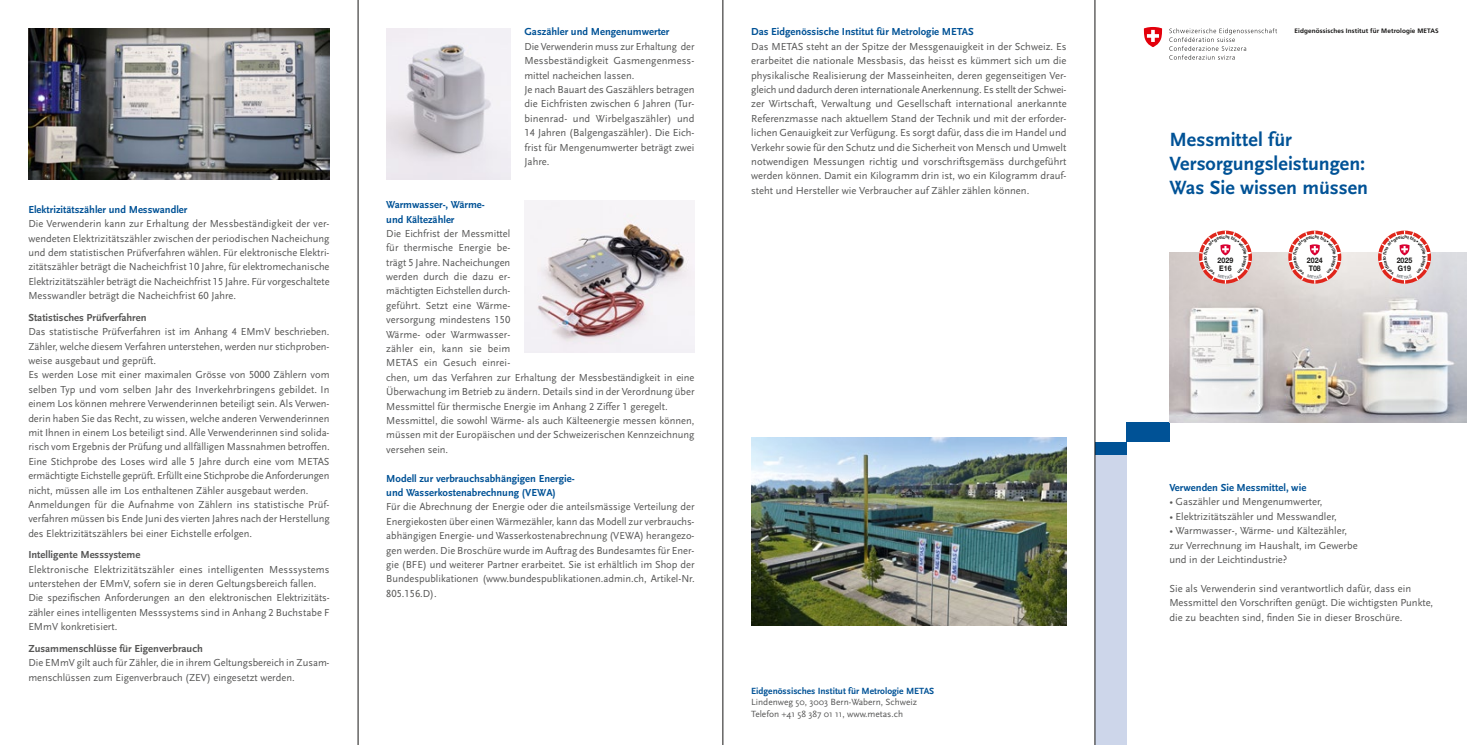
<style>
.page{position:relative;width:1467px;height:745px;background:#fff}
.page>*{position:absolute;margin:0;border:0;box-sizing:border-box;transform-origin:0 0}
.t1{font:700 20px/23.8px "Scala Sans";color:#005296}
.t2{font:10.62px/14.4px "Scala Sans";color:#565655}
.t3{font:700 10.62px/14.4px "Scala Sans";color:#005296}
.t4{font:700 10.62px "Scala Sans";color:#565655}
.t5{font:10.62px "Scala Sans Caps";color:#565655}
.t6{font:9.38px/11.2px "Scala Sans";color:#565655}
.t7{font:700 9.38px "Scala Sans";color:#005296}
.t8{font:700 7.62px "Helvetica Neue LT Std";color:#181716;scale:.92 1}
.t9{font:700 6.38px "Frutiger LT Std";letter-spacing:.015em;color:#181716}
.s1{font-family:"Scala Sans Caps"}
.s2{font-weight:700}
.s3{font-family:"Scala Sans"}
</style>
<div class="page">
<svg style="left:1169px;top:28px;width:108px;height:32px"></svg>
<svg style="left:1144px;top:27px;width:18px;height:20px"></svg>
<div style="left:1095px;top:449px;width:31px;height:295px;background:#cdd6ea"></div>
<div style="left:1095px;top:442px;width:31px;height:12px;background:#005296"></div>
<div style="left:1126px;top:422px;width:43px;height:20px;background:#005296"></div>
<img style="left:1169px;top:252px;width:298px;height:170px">
<img style="left:751px;top:437px;width:316px;height:188px">
<img style="left:28px;top:28px;width:302px;height:151px">
<img style="left:386px;top:28px;width:124px;height:151px">
<img style="left:524px;top:201px;width:170px;height:151px">
<hr style="left:1095px;top:0;width:1px;height:744px;background:#181716">
<hr style="left:723px;top:0;width:1px;height:744px;background:#181716">
<hr style="left:358px;top:0;width:1px;height:744px;background:#181716">
<svg style="left:1378px;top:230px;width:53px;height:53px"></svg>
<svg style="left:1288px;top:230px;width:53px;height:53px"></svg>
<svg style="left:1199px;top:230px;width:53px;height:53px"></svg>
<p class="t3" style="left:28px;top:202px;width:161px">Elektrizitätszähler und Messwandler</p>
<p class="t2" style="left:28px;top:217px;width:303px;text-align:justify">Die Verwenderin kann zur Erhaltung der Messbeständigkeit der ver&shy;wendeten Elektrizitätszähler zwischen der periodischen Nacheichung und dem statistischen Prüfverfahren wählen. Für elektronische Elektri&shy;zitätszähler beträgt die Nacheichfrist <span class="s1">10</span> Jahre, für elektromechanische Elektrizitätszähler beträgt die Nacheichfrist <span class="s1">15</span> Jahre. Für vorgeschaltete Messwandler beträgt die Nacheichfrist <span class="s1">60</span> Jahre.</p>
<p class="t2" style="left:28px;top:310px;width:303px"><span class="s2">Statistisches Prüfverfahren<br></span>Das statistische Prüfverfahren ist im Anhang <span class="s1">4</span> EMmV beschrieben.<br>Zähler, welche diesem Verfahren unterstehen, werden nur stichproben&shy;weise ausgebaut und geprüft.<br>Es werden Lose mit einer maximalen Grösse von <span class="s1">5000</span> Zählern vom selben Typ und vom selben Jahr des Inverkehrbringens gebildet. In einem Los können mehrere Verwenderinnen beteiligt sein. Als Verwen&shy;derin haben Sie das Recht, zu wissen, welche anderen Verwenderinnen mit Ihnen in einem Los beteiligt sind. Alle Verwenderinnen sind solida&shy;risch vom Ergebnis der Prüfung und allfälligen Massnahmen betroffen.<br>Eine Stichprobe des Loses wird alle <span class="s1">5</span> Jahre durch eine vom METAS ermächtigte Eichstelle geprüft. Erfüllt eine Stichprobe die Anforderungen nicht, müssen alle im Los enthaltenen Zähler ausgebaut werden.<br>Anmeldungen für die Aufnahme von Zählern ins statistische Prüf&shy;verfahren müssen bis Ende Juni des vierten Jahres nach der Herstellung des Elektrizitätszählers bei einer Eichstelle erfolgen.</p>
<p class="t4" style="left:28px;top:548px;width:113px">Intelligente Messsysteme</p>
<p class="t2" style="left:28px;top:562px;width:303px">Elektronische Elektrizitätszähler eines intelligenten Messsystems unterstehen der EMmV, sofern sie in deren Geltungsbereich fallen.<br>Die spezifischen Anforderungen an den elektronischen Elektrizitäts&shy;zähler eines intelligenten Messsystems sind in Anhang <span class="s1">2</span> Buchstabe F EMmV konkretisiert.</p>
<p class="t4" style="left:28px;top:642px;width:176px">Zusammenschlüsse für Eigenverbrauch</p>
<p class="t2" style="left:28px;top:655px;width:303px">Die EMmV gilt auch für Zähler, die in ihrem Geltungsbereich in Zusam&shy;menschlüssen zum Eigenverbrauch (ZEV) eingesetzt werden.</p>
<p class="t3" style="left:524px;top:25px;width:147px">Gaszähler und Mengenumwerter</p>
<p class="t2" style="left:524px;top:39px;width:172px">Die Verwenderin muss zur Erhaltung der Messbeständigkeit Gasmengenmess&shy;mittel nacheichen lassen.<br>Je nach Bauart des Gaszählers betragen die Eichfristen zwischen 6 Jahren (Tur&shy;binenrad- und Wirbelgaszähler) und <span class="s1">14</span> Jahren (Balgengaszähler). Die Eich&shy;frist für Mengenumwerter beträgt zwei Jahre.</p>
<p class="t3" style="left:386px;top:198px;width:100px">Warmwasser-, Wärme&shy;und Kältezähler</p>
<p class="t2" style="left:386px;top:226px;width:310px">Die Eichfrist der Messmittel<br>für thermische Energie be-<br>trägt <span class="s1">5</span> Jahre. Nacheichungen<br>werden durch die dazu er-<br>mächtigten Eichstellen durch-<br>geführt. Setzt eine Wärme-<br>versorgung mindestens <span class="s1">150<br></span>Wärme- oder Warmwasser-<br>zähler ein, kann sie beim<br>METAS ein Gesuch einrei-<br>chen, um das Verfahren zur Erhaltung der Messbeständigkeit in eine Überwachung im Betrieb zu ändern. Details sind in der Verordnung über Messmittel für thermische Energie im Anhang <span class="s1">2</span> Ziffer <span class="s1">1</span> geregelt.<br>Messmittel, die sowohl Wärme- als auch Kälteenergie messen können, müssen mit der Europäischen und der Schweizerischen Kennzeichnung versehen sein.</p>
<p class="t3" style="left:386px;top:471px;width:190px">Modell zur verbrauchsabhängigen Energie&shy;und Wasserkostenabrechnung (VEWA)</p>
<p class="t2" style="left:386px;top:499px;width:310px;text-align:justify">Für die Abrechnung der Energie oder die anteilsmässige Verteilung der Energiekosten über einen Wärmezähler, kann das Modell zur verbrauchs&shy;abhängigen Energie- und Wasserkostenabrechnung (VEWA) herangezo&shy;gen werden. Die Broschüre wurde im Auftrag des Bundesamtes für Ener&shy;gie (BFE) und weiterer Partner erarbeitet. Sie ist erhältlich im Shop der Bundespublikationen (www.bundespublikationen.admin.ch, Artikel-Nr.</p>
<p class="t5" style="left:386px;top:587px;width:52px">805<span class="s3">.</span>156<span class="s3">.D).</span></p>
<p class="t3" style="left:751px;top:25px;width:224px">Das Eidgenössische Institut für Metrologie METAS</p>
<p class="t2" style="left:751px;top:39px;width:317px;text-align:justify">Das METAS steht an der Spitze der Messgenauigkeit in der Schweiz. Es erarbeitet die nationale Messbasis, das heisst es kümmert sich um die physikalische Realisierung der Masseinheiten, deren gegenseitigen Ver&shy;gleich und dadurch deren internationale Anerkennung. Es stellt der Schwei&shy;zer Wirtschaft, Verwaltung und Gesellschaft international anerkannte Referenzmasse nach aktuellem Stand der Technik und mit der erforder&shy;lichen Genauigkeit zur Verfügung. Es sorgt dafür, dass die im Handel und Verkehr sowie für den Schutz und die Sicherheit von Mensch und Umwelt notwendigen Messungen richtig und vorschriftsgemäss durchgeführt werden können. Damit ein Kilogramm drin ist, wo ein Kilogramm drauf&shy;steht und Hersteller wie Verbraucher auf Zähler zählen können.</p>
<p class="t7" style="left:751px;top:685px;width:185px">Eidgenössisches Institut für Metrologie METAS</p>
<p class="t6" style="left:751px;top:696px;width:167px">Lindenweg 50, 3003 Bern-Wabern, Schweiz<br>Telefon +41 58 387 01 11, www.metas.ch</p>
<p class="t9" style="left:1295px;top:27px;width:146px">Eidgenössisches Institut für Metrologie METAS</p>
<h1 class="t1" style="left:1169px;top:128px;width:200px">Messmittel für<br>Versorgungsleistungen:<br>Was Sie wissen müssen</h1>
<p class="t8" style="left:1206px;top:256px;width:18px">2029</p>
<p class="t8" style="left:1211px;top:256px;width:18px">2029</p>
<p class="t8" style="left:1397px;top:256px;width:18px">2025</p>
<p class="t8" style="left:1218px;top:256px;width:18px">2029</p>
<p class="t8" style="left:1403px;top:256px;width:18px">2025</p>
<p class="t8" style="left:1409px;top:256px;width:18px">2025</p>
<p class="t8" style="left:1301px;top:256px;width:18px">2024</p>
<p class="t8" style="left:1307px;top:256px;width:18px">2024</p>
<p class="t8" style="left:1313px;top:256px;width:18px">2024</p>
<p class="t8" style="left:1398px;top:263px;width:29px">G19G19</p>
<p class="t8" style="left:1404px;top:263px;width:16px">G19</p>
<p class="t8" style="left:1207px;top:263px;width:28px">E16E16</p>
<p class="t8" style="left:1213px;top:263px;width:15px">E16</p>
<p class="t8" style="left:1303px;top:263px;width:28px">T08T08</p>
<p class="t8" style="left:1309px;top:263px;width:15px">T08</p>
<p class="t3" style="left:1169px;top:480px;width:139px">Verwenden Sie Messmittel, wie</p>
<p class="t2" style="left:1169px;top:494px;width:155px">• Gaszähler und Mengenumwerter,</p>
<p class="t2" style="left:1169px;top:509px;width:169px">• Elektrizitätszähler und Messwandler,</p>
<p class="t2" style="left:1169px;top:523px;width:190px">• Warmwasser-, Wärme- und Kältezähler, zur Verrechnung im Haushalt, im Gewerbe und in der Leichtindustrie?</p>
<p class="t2" style="left:1169px;top:581px;width:265px">Sie als Verwenderin sind verantwortlich dafür, dass ein<br>Messmittel den Vorschriften genügt. Die wichtigsten Punkte, die zu beachten sind, finden Sie in dieser Broschüre.</p>
</div>
